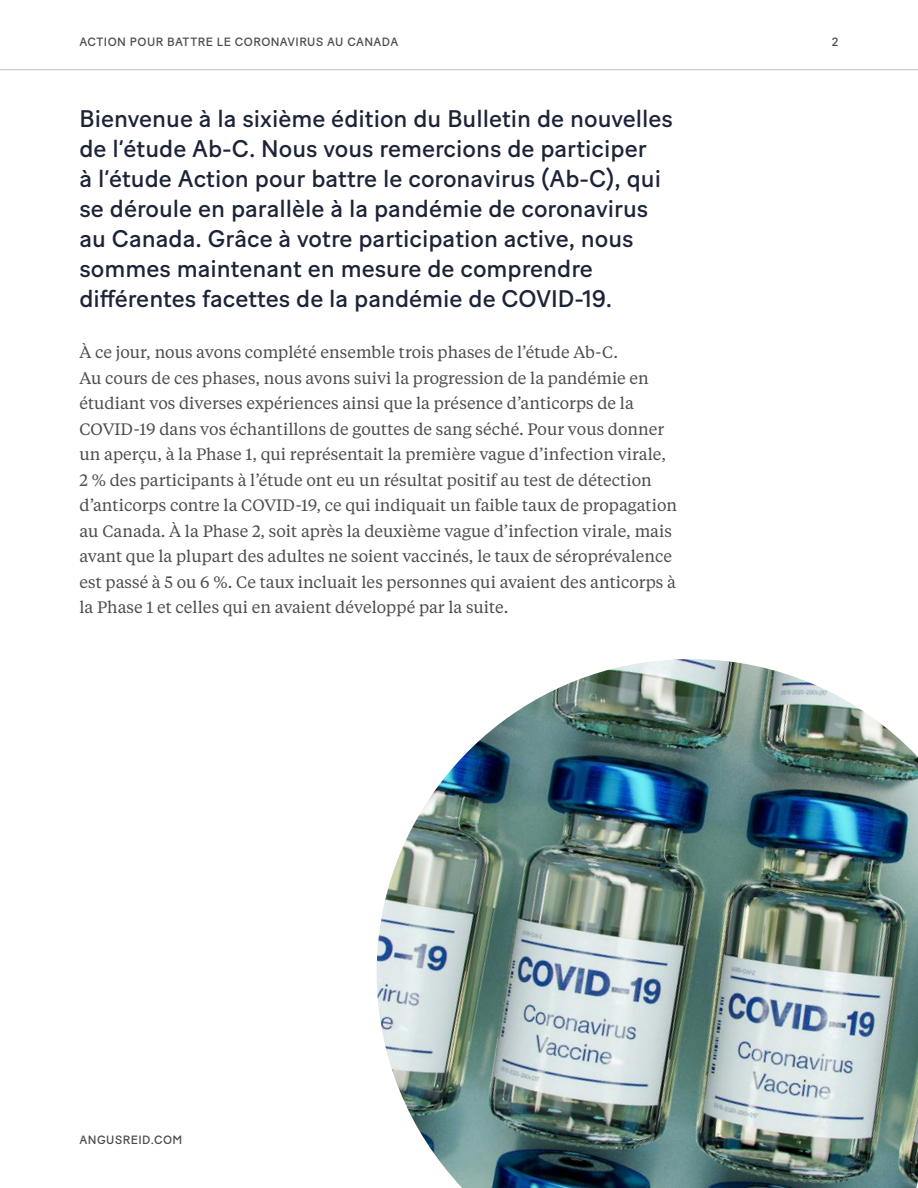
<style>
.page{position:relative;width:918px;height:1188px;background:#fff}
.page>*{position:absolute;margin:0;border:0;box-sizing:border-box;transform-origin:0 0}
.t1{font:24px/30px "Baton Turbo";color:#1d2438}
.t2{font:16.5px/25.5px "Tiempos Text";color:#4d4d4f}
.t3{font:12px "Baton Turbo";letter-spacing:.04em;color:#4d4d4f}
</style>
<div class="page">
<hr style="left:0;top:69px;width:918px;height:1px;background:#bbbdc3">
<img style="left:377px;top:659px;width:541px;height:529px">
<p class="t3" style="left:80px;top:33px;width:320px">ACTION POUR BATTRE LE CORONAVIRUS AU CANADA</p>
<p class="t3" style="left:832px;top:33px;width:8px">2</p>
<p class="t1" style="left:80px;top:102px;width:595px">Bienvenue à la sixième édition du Bulletin de nouvelles de l’étude Ab-C. Nous vous remercions de participer<br>à l’étude Action pour battre le coronavirus (Ab-C), qui se déroule en parallèle à la pandémie de coronavirus au Canada. Grâce à votre participation active, nous sommes maintenant en mesure de comprendre différentes facettes de la pandémie de COVID-19.</p>
<p class="t2" style="left:80px;top:339px;width:599px">À ce jour, nous avons complété ensemble trois phases de l’étude Ab-C.<br>Au cours de ces phases, nous avons suivi la progression de la pandémie en étudiant vos diverses expériences ainsi que la présence d’anticorps de la COVID-19 dans vos échantillons de gouttes de sang séché. Pour vous donner un aperçu, à la Phase 1, qui représentait la première vague d’infection virale, 2 % des participants à l’étude ont eu un résultat positif au test de détection d’anticorps contre la COVID-19, ce qui indiquait un faible taux de propagation au Canada. À la Phase 2, soit après la deuxième vague d’infection virale, mais avant que la plupart des adultes ne soient vaccinés, le taux de séroprévalence est passé à 5 ou 6 %. Ce taux incluait les personnes qui avaient des anticorps à la Phase 1 et celles qui en avaient développé par la suite.</p>
<p class="t3" style="left:80px;top:1130px;width:104px">ANGUSREID.COM</p>
</div>
